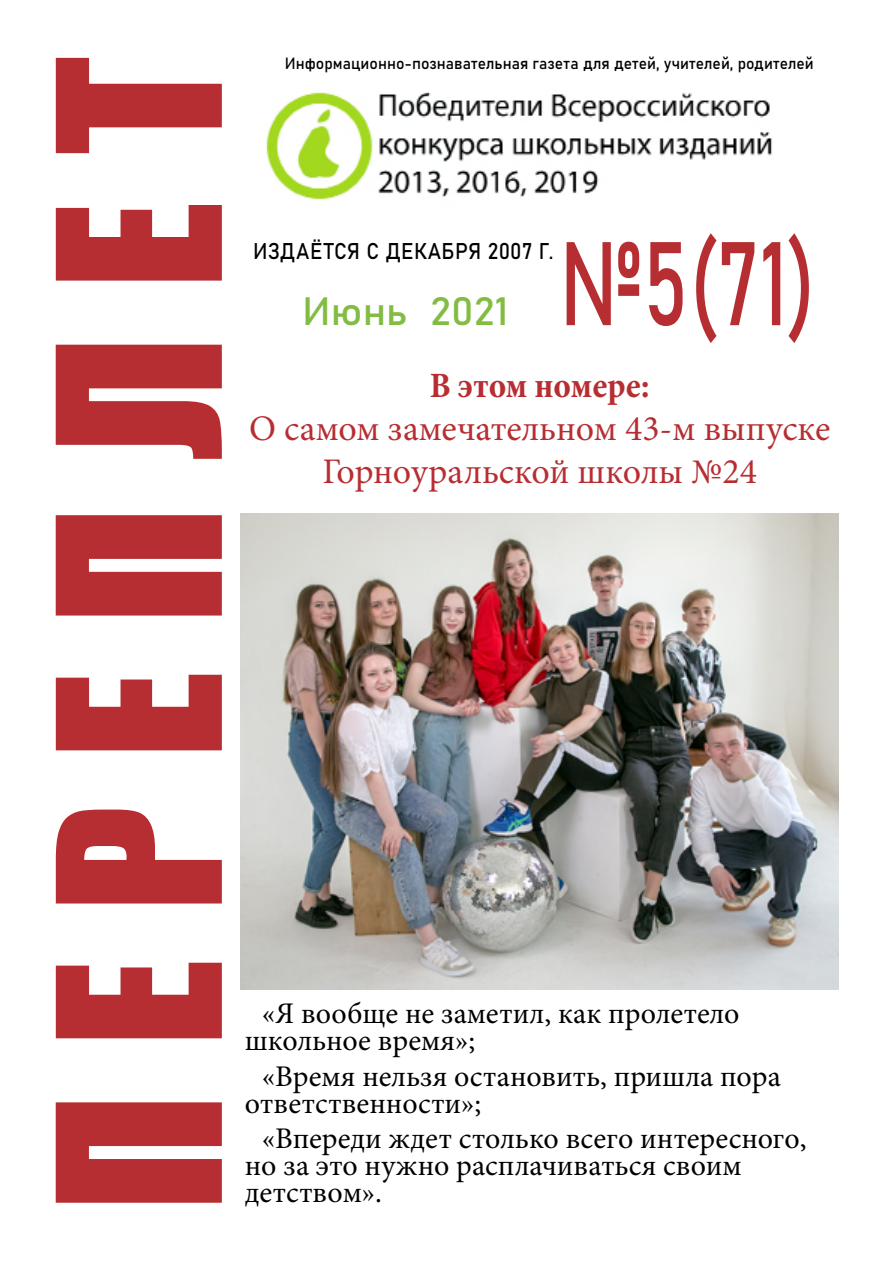
<style>
.page{position:relative;width:893px;height:1263px;background:#fff}
.page>*{position:absolute;margin:0;border:0;box-sizing:border-box;transform-origin:0 0}
.t1{font:210px "Impact";letter-spacing:.22em;color:#b72e32}
.t2{font:117px "Bahnschrift";color:#b72e32;scale:.72 1}
.t3{font:39px "Bahnschrift";color:#83bc43;scale:1.05 1}
.t4{font:36px/43.2px "Minion Pro";color:#b72e32;text-align:center}
.t5{font:700 condensed 36px "Minion Pro";color:#b72e32}
.t6{font:30px/27px "Minion Pro";color:#000}
.t7{font:22.5px "Bahnschrift";letter-spacing:.02em;color:#000;scale:.92 1}
.t8{font:16.05px "Bahnschrift";color:#000}
</style>
<div class="page">
<img style="left:266px;top:92px;width:506px;height:108px">
<img style="left:241px;top:513px;width:598px;height:477px">
<h1 class="t1" style="left:-23px;top:1211px;width:1156px;rotate:-90deg">ПЕРЕПЛЕТ</h1>
<p class="t8" style="left:285px;top:51px;width:530px">Информационно-познавательная газета для детей, учителей, родителей</p>
<p class="t7" style="left:253px;top:234px;width:328px">ИЗДАЁТСЯ С ДЕКАБРЯ 2007 Г.</p>
<h3 class="t3" style="left:302px;top:281px;width:198px">Июнь 2021</h3>
<h2 class="t2" style="left:559px;top:195px;width:358px">№5(71)</h2>
<p class="t5" style="left:430px;top:360px;width:221px">В этом номере:</p>
<p class="t4" style="left:249px;top:407px;width:583px">О самом замечательном 43-м выпуске<br>Горноуральской школы №24</p>
<p class="t6" style="left:245px;top:1000px;width:496px;text-indent:17px">«Я вообще не заметил, как пролетело школьное время»;</p>
<p class="t6" style="left:245px;top:1063px;width:538px;text-indent:17px">«Время нельзя остановить, пришла пора ответственности»;</p>
<p class="t6" style="left:245px;top:1125px;width:563px;text-indent:17px">«Впереди ждет столько всего интересного, но за это нужно расплачиваться своим детством».</p>
</div>
